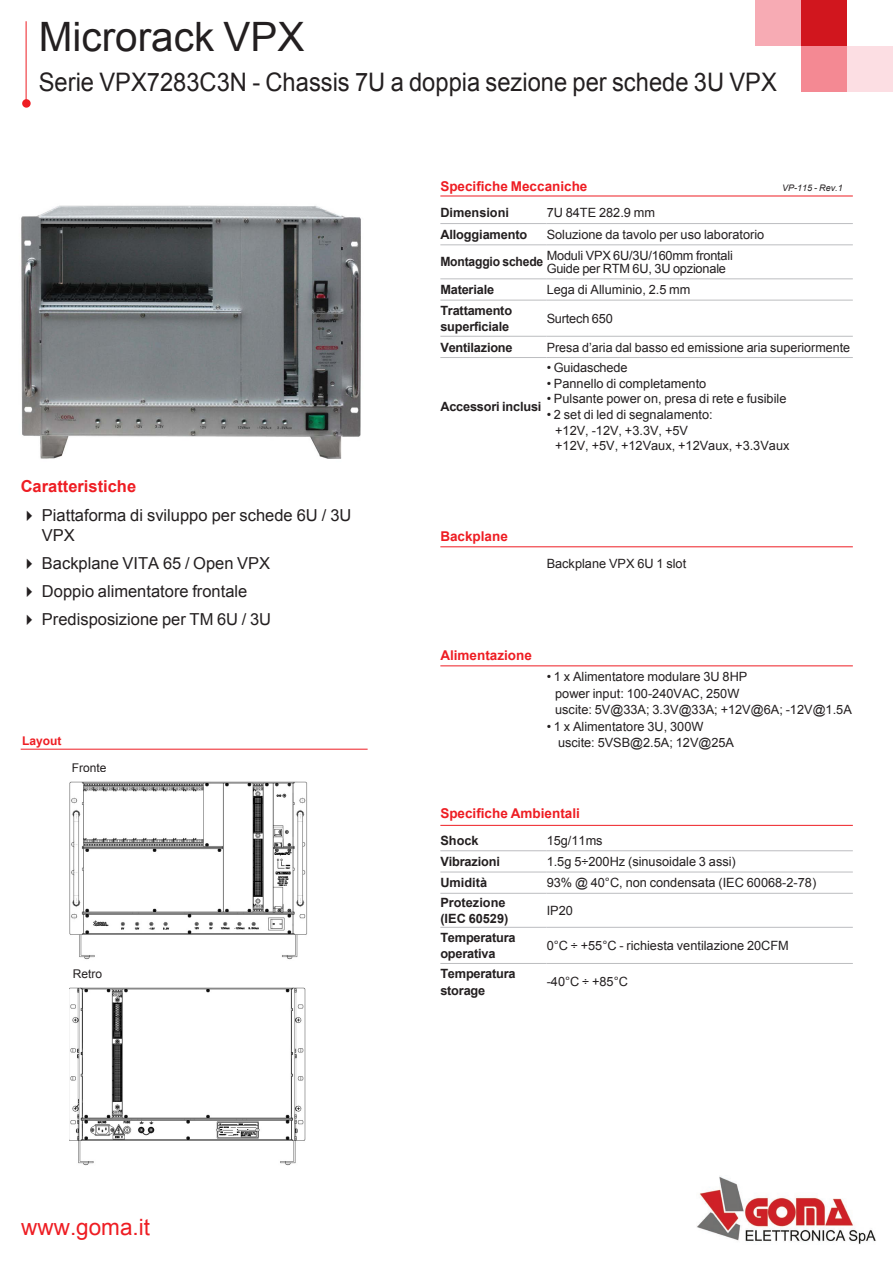
<style>
.page{position:relative;width:893px;height:1263px;background:#fff}
.page>*{position:absolute;margin:0;border:0;box-sizing:border-box;transform-origin:0 0}
.Normale{font:40.5px "Arial";color:#231f20}
.Normale-2{font:25.5px "Arial";color:#231f20;scale:.93 1}
.Normale-3{font:22.5px "Arial";color:#ee1d23}
.Normale-4{font:16.5px/19.8px "Arial";color:#231f20}
.Normale-5{font:700 16.5px "Arial";color:#ee1d23}
.Normale-6{font:700 13.5px "Arial";color:#ee1d23}
.Normale-7{font:12.75px "Arial";color:#231f20}
.Normale-8{font:700 12.75px "Arial";letter-spacing:-.015em;color:#231f20}
.Normale-9{font:700 12.75px "Arial";letter-spacing:-.015em;color:#231f20;scale:.95 1}
.Normale-10{font:12px "Arial";color:#231f20}
.Normale-11{font:700 12px "Arial";color:#ee1d23}
.Normale-12{font:italic 9px "Arial";color:#231f20}
</style>
<div class="page">
<div style="left:22px;top:99px;width:9px;height:9px;background:#ee1d23;border-radius:50%"></div>
<hr style="left:26px;top:21px;width:1px;height:79px;background:#ee1d23">
<img style="left:697px;top:1176px;width:179px;height:68px">
<div style="left:801px;top:46px;width:46px;height:46px;background:#f48993"></div>
<div style="left:801px;top:0;width:46px;height:46px;background:#d1161e"></div>
<div style="left:755px;top:0;width:46px;height:46px;background:#f7abb4"></div>
<div style="left:847px;top:46px;width:46px;height:46px;background:#fcdee3"></div>
<hr style="left:21px;top:749px;width:347px;height:1px;background:#ee1d23">
<svg style="left:440px;top:245px;width:413px;height:91px"></svg>
<hr style="left:440px;top:223px;width:107px;height:1px;background:#bcbdc0">
<hr style="left:547px;top:223px;width:306px;height:1px;background:#bcbdc0">
<hr style="left:440px;top:244px;width:107px;height:1px;background:#bcbdc0">
<hr style="left:547px;top:244px;width:306px;height:1px;background:#bcbdc0">
<hr style="left:440px;top:278px;width:107px;height:1px;background:#bcbdc0">
<hr style="left:547px;top:278px;width:306px;height:1px;background:#bcbdc0">
<hr style="left:440px;top:300px;width:107px;height:1px;background:#bcbdc0">
<hr style="left:547px;top:300px;width:306px;height:1px;background:#bcbdc0">
<hr style="left:440px;top:336px;width:107px;height:1px;background:#bcbdc0">
<hr style="left:547px;top:336px;width:306px;height:1px;background:#bcbdc0">
<hr style="left:440px;top:357px;width:107px;height:1px;background:#bcbdc0">
<hr style="left:547px;top:357px;width:306px;height:1px;background:#bcbdc0">
<hr style="left:440px;top:196px;width:413px;height:1px;background:#ee1d23">
<hr style="left:440px;top:546px;width:413px;height:1px;background:#ee1d23">
<hr style="left:440px;top:665px;width:413px;height:1px;background:#ee1d23">
<svg style="left:440px;top:851px;width:413px;height:76px"></svg>
<hr style="left:440px;top:850px;width:107px;height:1px;background:#bcbdc0">
<hr style="left:547px;top:850px;width:306px;height:1px;background:#bcbdc0">
<hr style="left:440px;top:872px;width:107px;height:1px;background:#bcbdc0">
<hr style="left:547px;top:872px;width:306px;height:1px;background:#bcbdc0">
<hr style="left:440px;top:893px;width:107px;height:1px;background:#bcbdc0">
<hr style="left:547px;top:893px;width:306px;height:1px;background:#bcbdc0">
<hr style="left:440px;top:927px;width:107px;height:1px;background:#bcbdc0">
<hr style="left:547px;top:927px;width:306px;height:1px;background:#bcbdc0">
<hr style="left:440px;top:963px;width:107px;height:1px;background:#bcbdc0">
<hr style="left:547px;top:963px;width:306px;height:1px;background:#bcbdc0">
<hr style="left:440px;top:825px;width:413px;height:1px;background:#ee1d23">
<img style="left:69px;top:781px;width:239px;height:179px">
<img style="left:70px;top:987px;width:236px;height:179px">
<img style="left:21px;top:205px;width:340px;height:254px">
<p class="Normale" style="left:39px;top:10px;width:267px">Microrack VPX</p>
<p class="Normale-2" style="left:39px;top:66px;width:795px">Serie VPX7283C3N - Chassis 7U a doppia sezione per schede 3U VPX</p>
<p class="Normale-6" style="left:440px;top:177px;width:149px">Specifiche Meccaniche</p>
<p class="Normale-12" style="left:782px;top:182px;width:62px">VP-115 - Rev.1</p>
<p class="Normale-8" style="left:440px;top:204px;width:70px">Dimensioni</p>
<p class="Normale-7" style="left:547px;top:205px;width:110px">7U 84TE 282.9 mm</p>
<p class="Normale-8" style="left:440px;top:226px;width:89px">Alloggiamento</p>
<p class="Normale-7" style="left:547px;top:226px;width:219px">Soluzione da tavolo per uso laboratorio</p>
<p class="Normale-9" style="left:440px;top:253px;width:110px">Montaggio schede</p>
<p class="Normale-7" style="left:547px;top:247px;width:188px">Moduli VPX 6U/3U/160mm frontali</p>
<p class="Normale-7" style="left:547px;top:260px;width:181px">Guide per RTM 6U, 3U opzionale</p>
<p class="Normale-8" style="left:440px;top:281px;width:55px">Materiale</p>
<p class="Normale-7" style="left:547px;top:281px;width:145px">Lega di Alluminio, 2.5 mm</p>
<p class="Normale-8" style="left:440px;top:302px;width:73px">Trattamento</p>
<p class="Normale-8" style="left:440px;top:318px;width:70px">superficiale</p>
<p class="Normale-7" style="left:547px;top:310px;width:68px">Surtech 650</p>
<p class="Normale-8" style="left:440px;top:339px;width:74px">Ventilazione</p>
<p class="Normale-7" style="left:547px;top:339px;width:305px">Presa d’aria dal basso ed emissione aria superiormente</p>
<p class="Normale-5" style="left:21px;top:476px;width:117px">Caratteristiche</p>
<p class="Normale-4" style="left:42px;top:505px;width:311px;text-indent:-21px">✔ Piattaforma di sviluppo per schede 6U / 3U<br>VPX</p>
<p class="Normale-4" style="left:21px;top:553px;width:251px">✔ Backplane VITA 65 / Open VPX</p>
<p class="Normale-4" style="left:21px;top:582px;width:228px">✔ Doppio alimentatore frontale</p>
<p class="Normale-4" style="left:21px;top:610px;width:252px">✔ Predisposizione per TM 6U / 3U</p>
<p class="Normale-11" style="left:22px;top:733px;width:41px">Layout</p>
<p class="Normale-10" style="left:72px;top:760px;width:36px">Fronte</p>
<p class="Normale-10" style="left:73px;top:966px;width:31px">Retro</p>
<p class="Normale-3" style="left:21px;top:1212px;width:130px">www.goma.it</p>
<p class="Normale-7" style="left:547px;top:359px;width:82px">• Guidaschede</p>
<p class="Normale-7" style="left:547px;top:375px;width:161px">• Pannello di completamento</p>
<p class="Normale-7" style="left:547px;top:391px;width:241px">• Pulsante power on, presa di rete e fusibile</p>
<p class="Normale-7" style="left:547px;top:406px;width:168px">• 2 set di led di segnalamento:</p>
<p class="Normale-7" style="left:555px;top:422px;width:134px">+12V, -12V, +3.3V, +5V</p>
<p class="Normale-7" style="left:555px;top:437px;width:236px">+12V, +5V, +12Vaux, +12Vaux, +3.3Vaux</p>
<p class="Normale-8" style="left:440px;top:398px;width:103px">Accessori inclusi</p>
<p class="Normale-6" style="left:440px;top:528px;width:69px">Backplane</p>
<p class="Normale-7" style="left:547px;top:556px;width:141px">Backplane VPX 6U 1 slot</p>
<p class="Normale-6" style="left:440px;top:647px;width:93px">Alimentazione</p>
<p class="Normale-7" style="left:547px;top:669px;width:202px">• 1 x Alimentatore modulare 3U 8HP</p>
<p class="Normale-7" style="left:555px;top:685px;width:186px">power input: 100-240VAC, 250W</p>
<p class="Normale-7" style="left:555px;top:702px;width:298px">uscite: 5V@33A; 3.3V@33A; +12V@6A; -12V@1.5A</p>
<p class="Normale-7" style="left:547px;top:718px;width:158px">• 1 x Alimentatore 3U, 300W</p>
<p class="Normale-7" style="left:558px;top:735px;width:178px">uscite: 5VSB@2.5A; 12V@25A</p>
<p class="Normale-6" style="left:440px;top:804px;width:141px">Specifiche Ambientali</p>
<p class="Normale-8" style="left:440px;top:832px;width:40px">Shock</p>
<p class="Normale-7" style="left:547px;top:832px;width:57px">15g/11ms</p>
<p class="Normale-8" style="left:440px;top:853px;width:61px">Vibrazioni</p>
<p class="Normale-7" style="left:547px;top:853px;width:191px">1.5g 5÷200Hz (sinusoidale 3 assi)</p>
<p class="Normale-8" style="left:440px;top:874px;width:48px">Umidità</p>
<p class="Normale-7" style="left:547px;top:874px;width:271px">93% @ 40°C, non condensata (IEC 60068-2-78)</p>
<p class="Normale-8" style="left:440px;top:894px;width:67px">Protezione</p>
<p class="Normale-8" style="left:440px;top:909px;width:70px">(IEC 60529)</p>
<p class="Normale-7" style="left:547px;top:902px;width:28px">IP20</p>
<p class="Normale-8" style="left:440px;top:929px;width:77px">Temperatura</p>
<p class="Normale-8" style="left:440px;top:945px;width:57px">operativa</p>
<p class="Normale-8" style="left:440px;top:965px;width:77px">Temperatura</p>
<p class="Normale-8" style="left:440px;top:981px;width:46px">storage</p>
<p class="Normale-7" style="left:547px;top:937px;width:244px">0°C ÷ +55°C - richiesta ventilazione 20CFM</p>
<p class="Normale-7" style="left:547px;top:973px;width:83px">-40°C ÷ +85°C</p>
</div>
